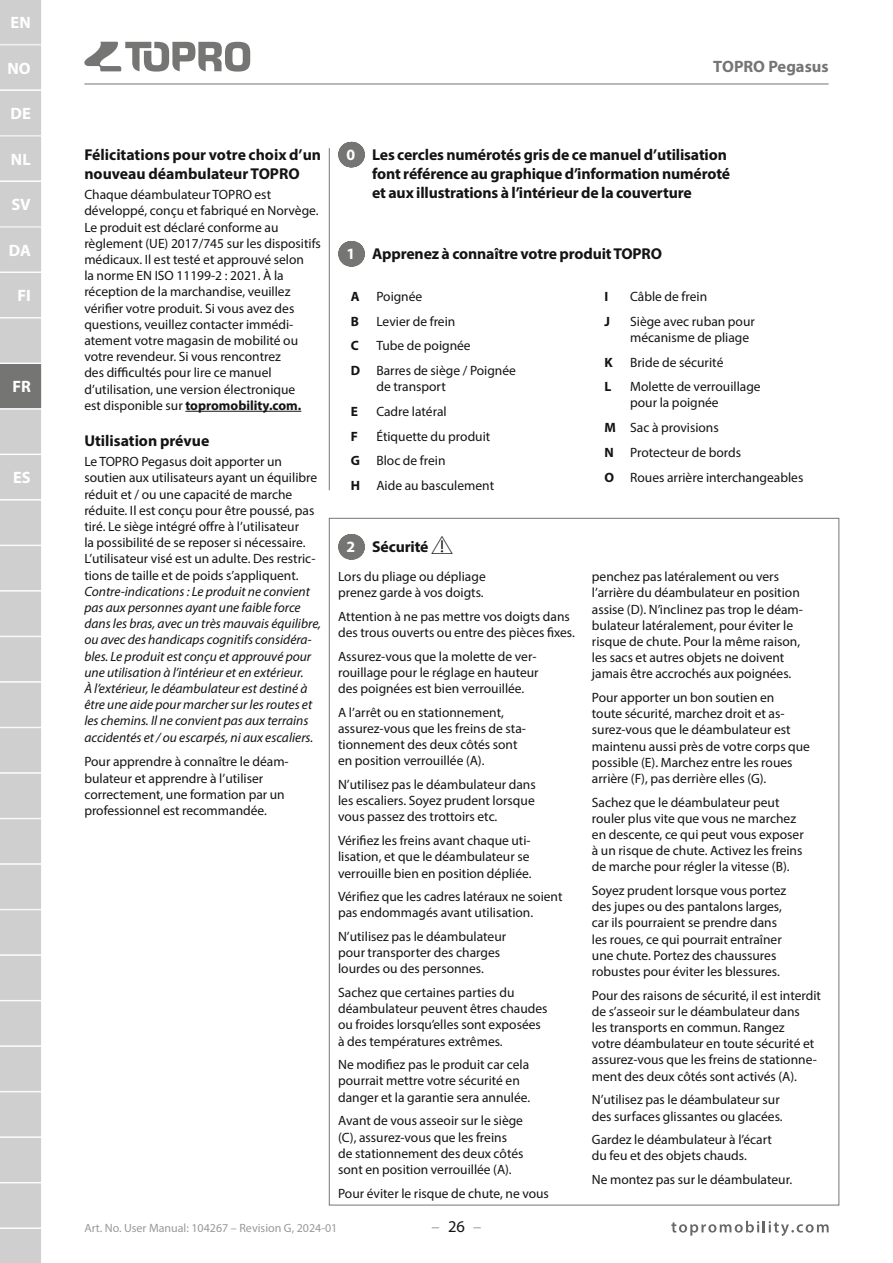
<style>
.page{position:relative;width:893px;height:1263px;background:#fff}
.page>*{position:absolute;margin:0;border:0;box-sizing:border-box;transform-origin:0 0}
.t1{font:700 16.5px "Myriad Pro";color:#fff}
.t2{font:700 16.5px "Myriad Pro";color:#757574}
.t3{font:16.5px "Myriad Pro";color:#999}
.t4{font:700 15.75px/18.9px "Myriad Pro";letter-spacing:-.01em;color:#131413}
.t5{font:13.5px/16.2px "Myriad Pro";color:#131413}
.t6{font:italic 13.5px/16.2px "Myriad Pro";color:#131413}
.t7{font:700 13.5px "Myriad Pro";color:#131413}
.t8{font:12px "Myriad Pro";color:#999}
.s1{font-weight:700}
.s2{color:#fff}
.s3{font-family:"TOPRO User Manual Mark Up";font-weight:400;font-size:27px}
.s4{color:#131413}
</style>
<div class="page">
<hr style="left:329px;top:148px;width:1px;height:342px;background:#757574">
<svg style="left:671px;top:1221px;width:157px;height:15px"></svg>
<hr style="left:185px;top:411px;width:116px;height:1px;background:#131413">
<svg style="left:351px;top:142px;width:1px;height:25px"></svg>
<svg style="left:351px;top:241px;width:1px;height:26px"></svg>
<svg style="left:351px;top:534px;width:1px;height:26px"></svg>
<hr style="left:84px;top:84px;width:744px;height:1px;background:#757574">
<svg style="left:84px;top:42px;width:166px;height:30px"></svg>
<svg style="left:0;top:0;width:42px;height:1263px;background:#cececf"></svg>
<p class="t1" style="left:10px;top:12px;width:22px">EN</p>
<p class="t1" style="left:8px;top:57px;width:25px">NO</p>
<p class="t1" style="left:10px;top:103px;width:22px">DE</p>
<p class="t1" style="left:11px;top:148px;width:21px">NL</p>
<p class="t1" style="left:11px;top:194px;width:21px">SV</p>
<p class="t1" style="left:9px;top:239px;width:23px">DA</p>
<p class="t1" style="left:18px;top:285px;width:15px">FI</p>
<p class="t1" style="left:13px;top:376px;width:20px">FR</p>
<p class="t1" style="left:13px;top:467px;width:19px">ES</p>
<p class="t2" style="left:713px;top:55px;width:117px">TOPRO Pegasus</p>
<p class="t4" style="left:84px;top:145px;width:238px">Félicitations pour votre choix d’un nouveau déambulateur TOPRO</p>
<p class="t5" style="left:84px;top:186px;width:238px">Chaque déambulateur TOPRO est développé, conçu et fabriqué en Norvège.<br>Le produit est déclaré conforme au règlement (UE) 2017/745 sur les dispositifs médicaux. Il est testé et approuvé selon<br>la norme EN ISO 11199-2 : 2021. À la réception de la marchandise, veuillez vérifier votre produit. Si vous avez des questions, veuillez contacter immédi&shy;atement votre magasin de mobilité ou votre revendeur. Si vous rencontrez<br>des difficultés pour lire ce manuel d’utilisation, une version électronique<br>est disponible sur <span class="s1">topromobility.com.</span></p>
<p class="t4" style="left:84px;top:431px;width:126px">Utilisation prévue</p>
<p class="t5" style="left:84px;top:453px;width:234px">Le TOPRO Pegasus doit apporter un soutien aux utilisateurs ayant un équilibre réduit et / ou une capacité de marche réduite. Il est conçu pour être poussé, pas tiré. Le siège intégré offre à l’utilisateur<br>la possibilité de se reposer si nécessaire.<br>L’utilisateur visé est un adulte. Des restric&shy;tions de taille et de poids s’appliquent.</p>
<p class="t6" style="left:84px;top:583px;width:238px">Contre-indications : Le produit ne convient pas aux personnes ayant une faible force dans les bras, avec un très mauvais équilibre, ou avec des handicaps cognitifs considéra&shy;bles. Le produit est conçu et approuvé pour une utilisation à l’intérieur et en extérieur.<br>À l’extérieur, le déambulateur est destiné à être une aide pour marcher sur les routes et les chemins. Il ne convient pas aux terrains accidentés et / ou escarpés, ni aux escaliers.</p>
<p class="t5" style="left:84px;top:754px;width:206px">Pour apprendre à connaître le déam&shy;bulateur et apprendre à l’utiliser correctement, une formation par un professionnel est recommandée.</p>
<p class="t4" style="left:372px;top:145px;width:360px;text-indent:-26px"><span class="s2">0</span> Les cercles numérotés gris de ce manuel d’utilisation font référence au graphique d’information numéroté et aux illustrations à l’intérieur de la couverture</p>
<p class="t4" style="left:347px;top:244px;width:317px"><span class="s2">1</span> Apprenez à connaître votre produit TOPRO</p>
<p class="t5" style="left:351px;top:284px;width:73px;line-height:24.8px"><span class="s1">A</span> Poignée<br><span class="s1">B</span></p>
<p class="t7" style="left:605px;top:288px;width:5px">I</p>
<p class="t5" style="left:630px;top:288px;width:79px">Câble de frein</p>
<p class="t7" style="left:605px;top:312px;width:7px">J</p>
<p class="t5" style="left:630px;top:313px;width:126px">Siège avec ruban pour mécanisme de pliage</p>
<p class="t7" style="left:605px;top:353px;width:10px">K</p>
<p class="t5" style="left:630px;top:354px;width:95px">Bride de sécurité</p>
<p class="t7" style="left:605px;top:378px;width:8px">L</p>
<p class="t5" style="left:630px;top:378px;width:132px">Molette de verrouillage pour la poignée</p>
<p class="t5" style="left:605px;top:415px;width:200px;line-height:24.8px"><span class="s1">M</span> Sac à provisions<br><span class="s1">N</span> Protecteur de bords<br><span class="s1">O</span> Roues arrière interchangeables</p>
<p class="t5" style="left:376px;top:313px;width:80px">Levier de frein</p>
<p class="t5" style="left:351px;top:333px;width:166px;line-height:24.8px;text-indent:26px">Tube de poignée<br><span class="s1">D</span> Barres de siège / Poignée</p>
<p class="t5" style="left:376px;top:378px;width:71px">de transport</p>
<p class="t7" style="left:351px;top:403px;width:9px">E</p>
<p class="t5" style="left:376px;top:403px;width:72px">Cadre latéral</p>
<p class="t7" style="left:351px;top:427px;width:9px">F</p>
<p class="t7" style="left:351px;top:337px;width:10px">C</p>
<p class="t5" style="left:351px;top:423px;width:145px;line-height:24.8px;text-indent:26px">Étiquette du produit<br><span class="s1">G</span> Bloc de frein<br><span class="s1">H</span> Aide au basculement</p>
<p class="t4" style="left:347px;top:537px;width:109px"><span class="s2">2</span> Sécurité <span class="s3">!</span></p>
<p class="t5" style="left:338px;top:568px;width:149px">Lors du pliage ou dépliage prenez garde à vos doigts.</p>
<p class="t5" style="left:338px;top:608px;width:238px">Attention à ne pas mettre vos doigts dans des trous ouverts ou entre des pièces fixes.</p>
<p class="t5" style="left:338px;top:648px;width:202px">Assurez-vous que la molette de ver&shy;rouillage pour le réglage en hauteur des poignées est bien verrouillée.</p>
<p class="t5" style="left:338px;top:704px;width:189px">A l’arrêt ou en stationnement, assurez-vous que les freins de sta&shy;tionnement des deux côtés sont en position verrouillée (A).</p>
<p class="t5" style="left:338px;top:776px;width:199px;text-align:justify">N’utilisez pas le déambulateur dans les escaliers. Soyez prudent lorsque vous passez des trottoirs etc.</p>
<p class="t5" style="left:338px;top:832px;width:195px">Vérifiez les freins avant chaque uti&shy;lisation, et que le déambulateur se verrouille bien en position dépliée.</p>
<p class="t5" style="left:338px;top:888px;width:226px">Vérifiez que les cadres latéraux ne soient pas endommagés avant utilisation.</p>
<p class="t5" style="left:338px;top:928px;width:170px">N’utilisez pas le déambulateur pour transporter des charges lourdes ou des personnes.</p>
<p class="t5" style="left:338px;top:984px;width:211px">Sachez que certaines parties du déambulateur peuvent êtres chaudes ou froides lorsqu’elles sont exposées à des températures extrêmes.</p>
<p class="t5" style="left:338px;top:1056px;width:194px">Ne modifiez pas le produit car cela pourrait mettre votre sécurité en danger et la garantie sera annulée.</p>
<p class="t5" style="left:338px;top:1112px;width:187px">Avant de vous asseoir sur le siège (C), assurez-vous que les freins de stationnement des deux côtés sont en position verrouillée (A).</p>
<p class="t5" style="left:338px;top:1185px;width:212px">Pour éviter le risque de chute, ne vous</p>
<p class="t5" style="left:592px;top:568px;width:213px">penchez pas latéralement ou vers l’arrière du déambulateur en position assise (D). N’inclinez pas trop le déam&shy;bulateur latéralement, pour éviter le risque de chute. Pour la même raison, les sacs et autres objets ne doivent jamais être accrochés aux poignées.</p>
<p class="t5" style="left:592px;top:689px;width:220px">Pour apporter un bon soutien en<br>toute sécurité, marchez droit et as&shy;surez-vous que le déambulateur est maintenu aussi près de votre corps que possible (E). Marchez entre les roues arrière (F), pas derrière elles (G).</p>
<p class="t5" style="left:592px;top:794px;width:213px">Sachez que le déambulateur peut rouler plus vite que vous ne marchez en descente, ce qui peut vous exposer à un risque de chute. Activez les freins de marche pour régler la vitesse (B).</p>
<p class="t5" style="left:592px;top:882px;width:196px">Soyez prudent lorsque vous portez des jupes ou des pantalons larges, car ils pourraient se prendre dans les roues, ce qui pourrait entraîner une chute. Portez des chaussures robustes pour éviter les blessures.</p>
<p class="t5" style="left:592px;top:987px;width:231px">Pour des raisons de sécurité, il est interdit de s’asseoir sur le déambulateur dans<br>les transports en commun. Rangez<br>votre déambulateur en toute sécurité et assurez-vous que les freins de stationne&shy;ment des deux côtés sont activés (A).</p>
<p class="t5" style="left:592px;top:1091px;width:192px">N’utilisez pas le déambulateur sur des surfaces glissantes ou glacées.</p>
<p class="t5" style="left:592px;top:1131px;width:181px">Gardez le déambulateur à l’écart du feu et des objets chauds.</p>
<p class="t5" style="left:592px;top:1171px;width:202px">Ne montez pas sur le déambulateur.</p>
<p class="t8" style="left:84px;top:1221px;width:254px">Art. No. User Manual: 104267 – Revision G, 2024-01</p>
<p class="t3" style="left:431px;top:1217px;width:51px">–<span class="s4">26</span>–</p>
</div>
